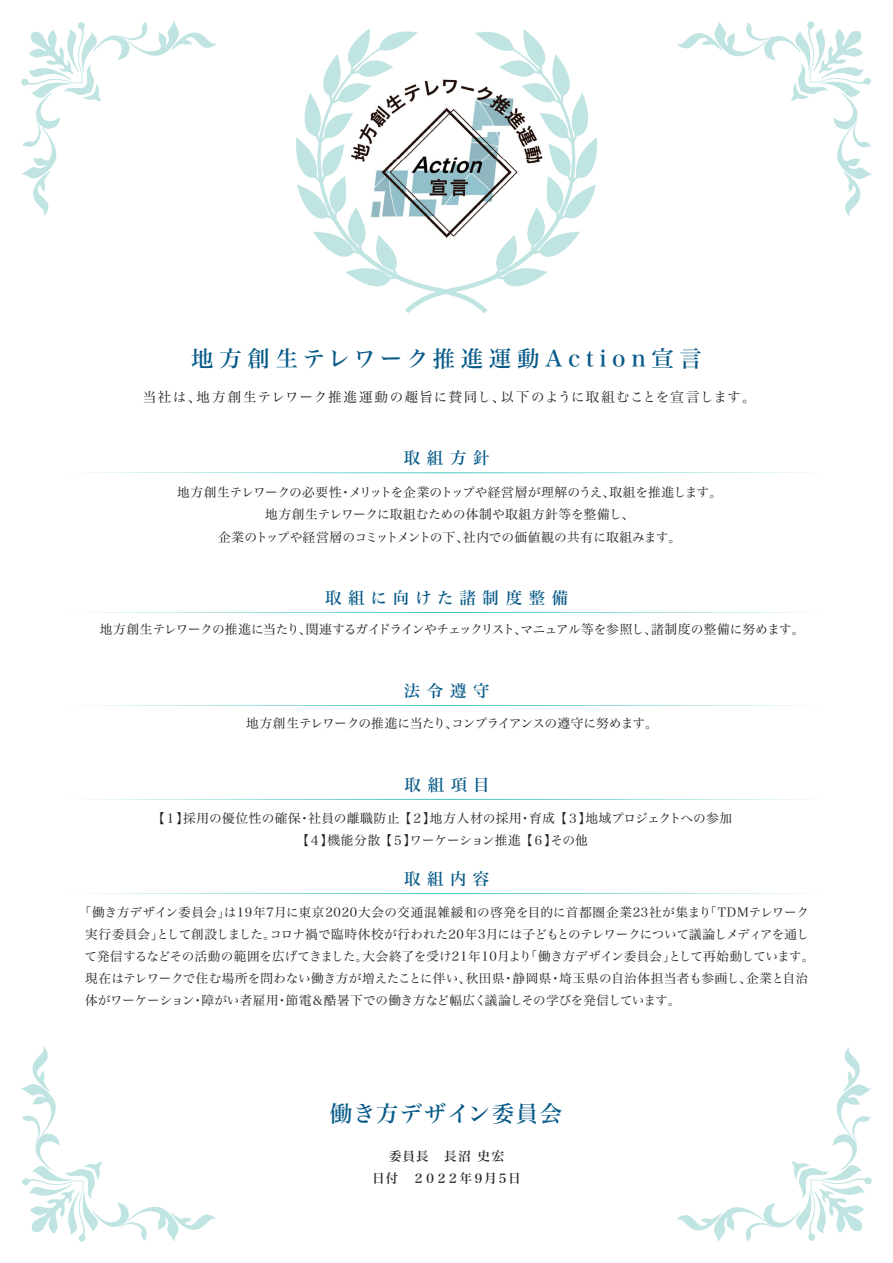
<style>
.page{position:relative;width:893px;height:1263px;background:#fff}
.page>*{position:absolute;margin:0;border:0;box-sizing:border-box;transform-origin:0 0}
.t1{font:22.5px "Hira Min Std N W5";letter-spacing:.25em;color:#075a88}
.t2{font:22.5px "Hira Min Std N W5";letter-spacing:.055em;color:#075a88}
.t3{font:16.5px "Hira Min Std N W5";letter-spacing:.4em;color:#075a88}
.t4{font:16.5px "Hira Min Std N W5";letter-spacing:.38em;color:#075a88}
.t5{font:13.5px "Hira Min Std N W3";letter-spacing:.085em;color:#231f20}
.t6{font:12.75px/22.4px "Hira Min Std N W3";letter-spacing:-.005em;color:#231f20;text-align:center}
.t7{font:12.75px/22.4px "Hira Min Std N W3";letter-spacing:.015em;color:#231f20;text-align:center}
.t8{font:12.75px "Hira Min Std N W3";letter-spacing:-.035em;color:#231f20}
.t9{font:12.75px "Hira Min Std N W3";letter-spacing:-.045em;color:#231f20}
.t10{font:12.75px/22.4px "Hira Min Std N W5";letter-spacing:-.005em;color:#231f20;text-align:center}
.t11{font:12.6px/22px "Hira Min Std N W3";letter-spacing:.005em;color:#231f20}
</style>
<div class="page">
<svg style="left:296px;top:28px;width:301px;height:286px"></svg>
<svg style="left:21px;top:21px;width:195px;height:195px"></svg>
<svg style="left:677px;top:21px;width:195px;height:195px"></svg>
<svg style="left:677px;top:1047px;width:195px;height:195px"></svg>
<svg style="left:21px;top:1047px;width:195px;height:195px"></svg>
<svg style="left:84px;top:472px;width:725px;height:1px"></svg>
<svg style="left:84px;top:612px;width:725px;height:1px"></svg>
<svg style="left:84px;top:705px;width:725px;height:1px"></svg>
<img style="left:394px;top:54px;width:105px;height:198px">
<img style="left:341px;top:54px;width:53px;height:211px">
<img style="left:499px;top:54px;width:52px;height:211px">
<img style="left:393px;top:252px;width:106px;height:13px">
<svg style="left:84px;top:893px;width:725px;height:1px"></svg>
<svg style="left:84px;top:799px;width:725px;height:1px"></svg>
<h1 class="t1" style="left:191px;top:342px;width:512px">地方創生テレワーク推進運動Action宣言</h1>
<p class="t5" style="left:143px;top:387px;width:614px">当社は、地方創生テレワーク推進運動の趣旨に賛同し、以下のように取組むことを宣言します。</p>
<h2 class="t3" style="left:404px;top:446px;width:87px">取組方針</h2>
<p class="t6" style="left:177px;top:481px;width:547px">地方創生テレワークの必要性・メリットを企業のトップや経営層が理解のうえ、取組を推進します。地方創生テレワークに取組むための体制や取組方針等を整備し、<br>企業のトップや経営層のコミットメントの下、社内での価値観の共有に取組みます。</p>
<h2 class="t4" style="left:325px;top:586px;width:245px">取組に向けた諸制度整備</h2>
<p class="t8" style="left:100px;top:620px;width:706px">地方創生テレワークの推進に当たり、関連するガイドラインやチェックリスト、マニュアル等を参照し、諸制度の整備に努めます。</p>
<h2 class="t3" style="left:404px;top:679px;width:87px">法令遵守</h2>
<p class="t9" style="left:246px;top:714px;width:413px">地方創生テレワークの推進に当たり、コンプライアンスの遵守に努めます。</p>
<h2 class="t3" style="left:405px;top:773px;width:87px">取組項目</h2>
<p class="t7" style="left:152px;top:806px;width:581px">【１】採用の優位性の確保・社員の離職防止 【２】地方人材の採用・育成 【３】地域プロジェクトへの参加【４】機能分散 【５】ワーケーション推進 【６】その他</p>
<h2 class="t3" style="left:404px;top:867px;width:87px">取組内容</h2>
<p class="t11" style="left:84px;top:901px;width:731px;text-indent:-6px">「働き方デザイン委員会」は19年7月に東京2020大会の交通混雑緩和の啓発を目的に首都圏企業23社が集まり「TDMテレワーク実行委員会」として創設しました。コロナ禍で臨時休校が行われた20年3月には子どもとのテレワークについて議論しメディアを通して発信するなどその活動の範囲を広げてきました。大会終了を受け21年10月より「働き方デザイン委員会」として再始動しています。現在はテレワークで住む場所を問わない働き方が増えたことに伴い、秋田県・静岡県・埼玉県の自治体担当者も参画し、企業と自治体がワーケーション・障がい者雇用・節電＆酷暑下での働き方など幅広く議論しその学びを発信しています。</p>
<h1 class="t2" style="left:330px;top:1097px;width:234px">働き方デザイン委員会</h1>
<p class="t10" style="left:372px;top:1144px;width:150px">委員長　長沼 史宏<br>日付　２０２２年９月５日</p>
</div>
